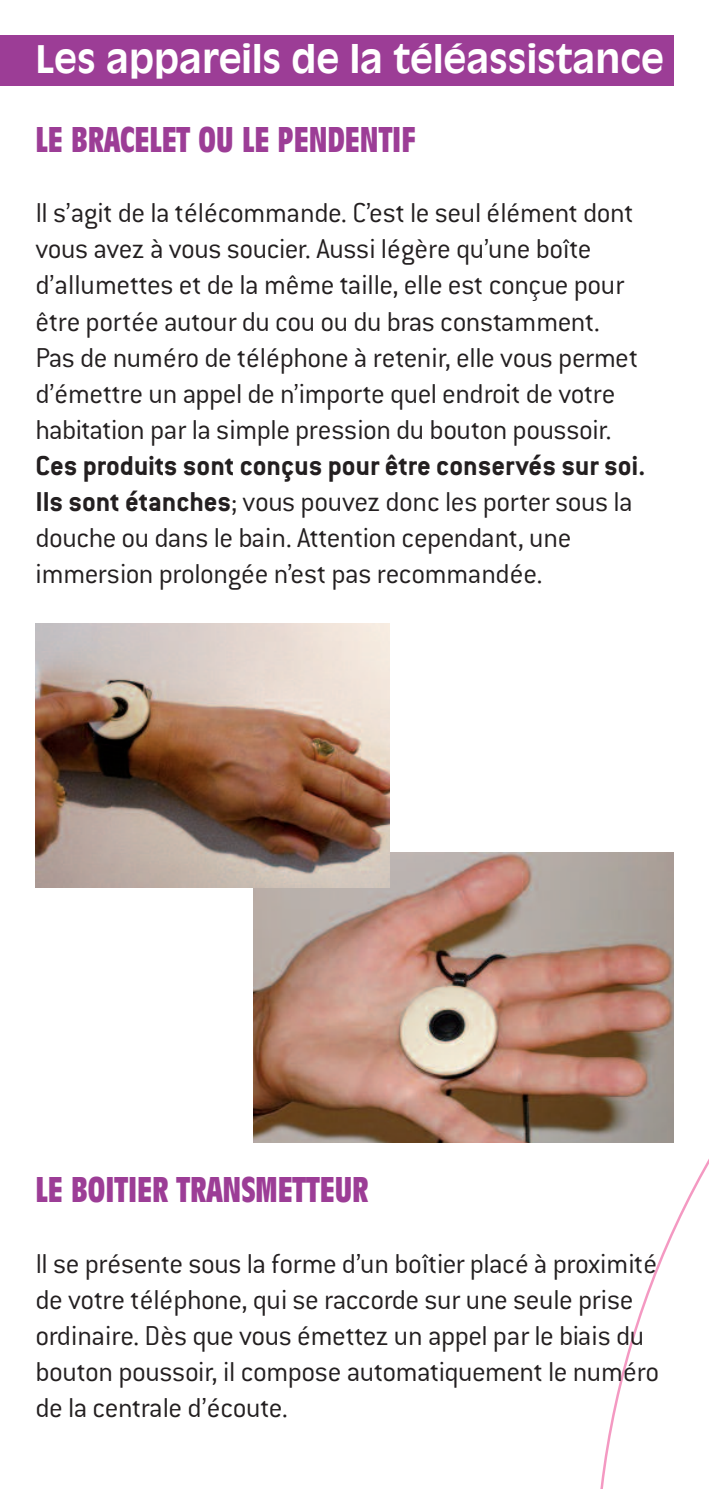
<style>
.page{position:relative;width:709px;height:1489px;background:#fff}
.page>*{position:absolute;margin:0;border:0;box-sizing:border-box;transform-origin:0 0}
.t1{font:700 37.5px "Antique Olive";color:#fff}
.t2{font:700 condensed 35px "Antique Olive";color:#9c3d96}
.t3{font:300 30px/36px "Conduit ITC";letter-spacing:-.015em;color:#231f20}
.s1{font-weight:700}
</style>
<div class="page">
<svg style="left:594px;top:852px;width:115px;height:636px"></svg>
<div style="left:0;top:35px;width:673px;height:50px;background:#9c3d96"></div>
<img style="left:253px;top:852px;width:420px;height:290px">
<img style="left:35px;top:624px;width:355px;height:263px">
<p class="t1" style="left:35px;top:44px;width:630px">Les appareils de la téléassistance</p>
<p class="t2" style="left:35px;top:125px;width:381px">LE BRACELET OU LE PENDENTIF</p>
<p class="t3" style="left:35px;top:198px;width:604px">Il s’agit de la télécommande. C’est le seul élément dont vous avez à vous soucier. Aussi légère qu’une boîte d’allumettes et de la même taille, elle est conçue pour être portée autour du cou ou du bras constamment.<br>Pas de numéro de téléphone à retenir, elle vous permet d’émettre un appel de n’importe quel endroit de votre habitation par la simple pression du bouton poussoir.</p>
<p class="t3" style="left:35px;top:450px;width:611px"><span class="s1">Ces produits sont conçus pour être conservés sur soi.<br>Ils sont étanches</span>; vous pouvez donc les porter sous la douche ou dans le bain. Attention cependant, une immersion prolongée n’est pas recommandée.</p>
<p class="t2" style="left:35px;top:1175px;width:334px">LE BOITIER TRANSMETTEUR</p>
<p class="t3" style="left:35px;top:1248px;width:625px">Il se présente sous la forme d’un boîtier placé à proximité de votre téléphone, qui se raccorde sur une seule prise ordinaire. Dès que vous émettez un appel par le biais du bouton poussoir, il compose automatiquement le numéro de la centrale d’écoute.</p>
</div>
